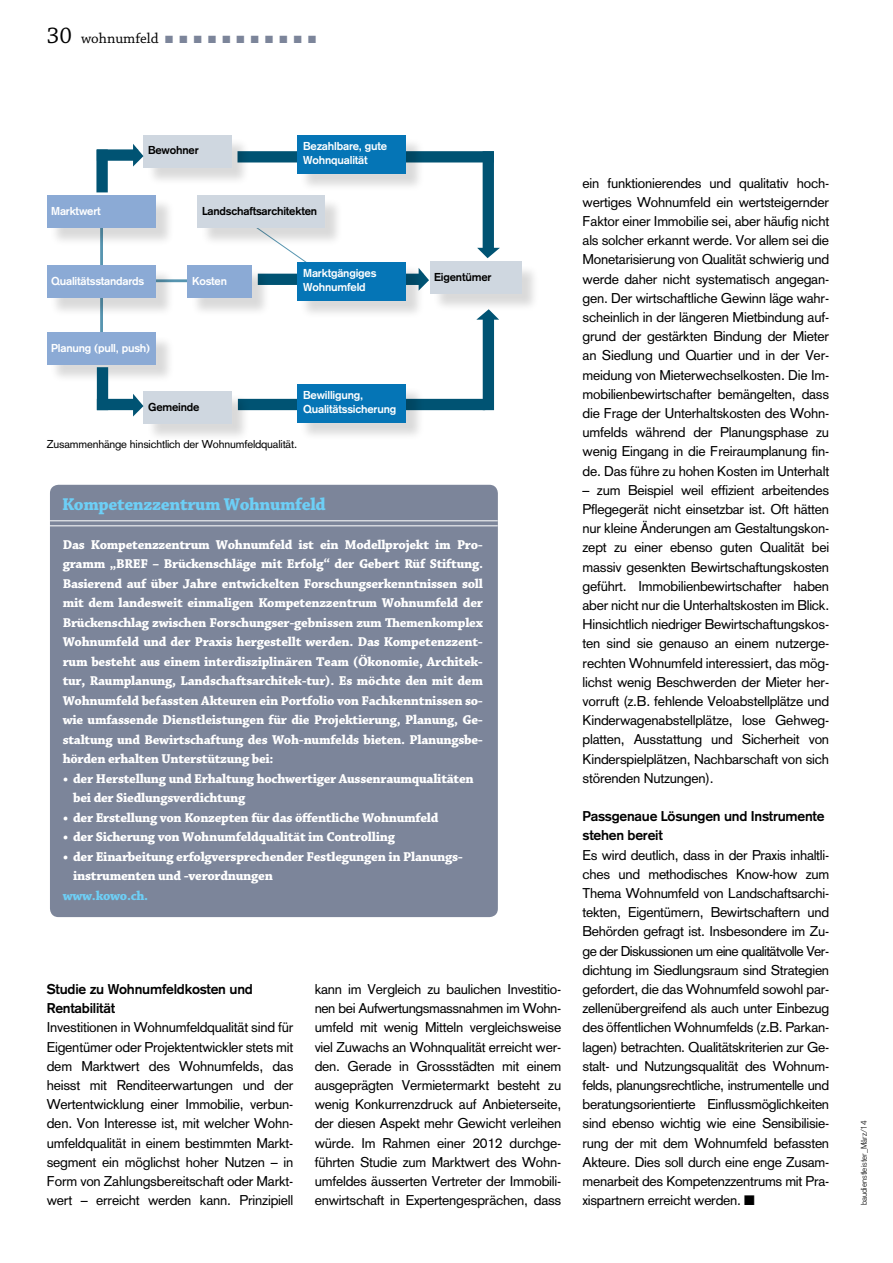
<style>
.page{position:relative;width:893px;height:1263px;background:#fff}
.page>*{position:absolute;margin:0;border:0;box-sizing:border-box;transform-origin:0 0}
.t1{font:700 18px "Chaparral Pro";letter-spacing:-.02em;color:#6dcff6}
.t2{font:15px "Chaparral Pro";color:#000}
.t3{font:13.95px/19.2px "Akzidenz Grotesk";letter-spacing:-.015em;color:#000;text-align:justify}
.t4{font:700 13.95px/19.2px "Akzidenz Grotesk";letter-spacing:-.015em;color:#000}
.t5{font:700 13.5px/19.5px "Chaparral Pro";letter-spacing:-.02em;color:#fff}
.t6{font:700 13.5px "Chaparral Pro";letter-spacing:-.02em;color:#6dcff6}
.t7{font:700 11.25px/14.1px "Akzidenz Grotesk";letter-spacing:-.015em;color:#fff}
.t8{font:700 11.25px "Akzidenz Grotesk";letter-spacing:-.015em;color:#000}
.t9{font:11.25px "Akzidenz Grotesk";letter-spacing:-.015em;color:#000}
.t10{font:300 8.25px "Akzidenz Grotesk";color:#000}
.s1{font-size:24px}
.s2{color:#7c859a}
</style>
<div class="page">
<hr style="left:150px;top:279px;width:39px;height:3px;background:#5795b0">
<div style="left:258px;top:274px;width:165px;height:11px;background:#005373"></div>
<hr style="left:100px;top:197px;width:3px;height:138px;background:#5795b0">
<div style="left:237px;top:151px;width:257px;height:11px;background:#005373"></div>
<div style="left:238px;top:399px;width:247px;height:11px;background:#005373"></div>
<div style="left:299px;top:386px;width:125px;height:55px;background:#000;opacity:.15"></div>
<div style="left:297px;top:384px;width:109px;height:39px;background:#0575b6"></div>
<div style="left:299px;top:137px;width:125px;height:55px;background:#000;opacity:.15"></div>
<div style="left:297px;top:135px;width:109px;height:39px;background:#0575b6"></div>
<div style="left:49px;top:335px;width:125px;height:49px;background:#000;opacity:.15"></div>
<div style="left:47px;top:333px;width:109px;height:32px;background:#8baad5"></div>
<div style="left:49px;top:268px;width:125px;height:49px;background:#000;opacity:.15"></div>
<div style="left:47px;top:266px;width:109px;height:32px;background:#8baad5"></div>
<div style="left:190px;top:268px;width:80px;height:49px;background:#000;opacity:.15"></div>
<div style="left:188px;top:266px;width:64px;height:32px;background:#8baad5"></div>
<div style="left:432px;top:264px;width:108px;height:49px;background:#000;opacity:.15"></div>
<div style="left:430px;top:262px;width:91px;height:32px;background:#cfd7e0"></div>
<div style="left:146px;top:137px;width:105px;height:49px;background:#000;opacity:.15"></div>
<div style="left:144px;top:135px;width:88px;height:32px;background:#cfd7e0"></div>
<div style="left:146px;top:393px;width:105px;height:49px;background:#000;opacity:.15"></div>
<div style="left:144px;top:391px;width:88px;height:32px;background:#cfd7e0"></div>
<div style="left:49px;top:198px;width:125px;height:48px;background:#000;opacity:.15"></div>
<div style="left:47px;top:196px;width:109px;height:32px;background:#8baad5"></div>
<div style="left:97px;top:399px;width:39px;height:11px;background:#005373"></div>
<div style="left:483px;top:151px;width:11px;height:99px;background:#005373"></div>
<div style="left:483px;top:317px;width:11px;height:93px;background:#005373"></div>
<div style="left:97px;top:367px;width:11px;height:43px;background:#005373"></div>
<div style="left:96px;top:149px;width:12px;height:43px;background:#005373"></div>
<div style="left:97px;top:149px;width:41px;height:12px;background:#005373"></div>
<svg style="left:133px;top:144px;width:10px;height:23px"></svg>
<svg style="left:424px;top:274px;width:5px;height:11px"></svg>
<svg style="left:133px;top:394px;width:10px;height:22px"></svg>
<svg style="left:476px;top:309px;width:23px;height:11px"></svg>
<svg style="left:477px;top:248px;width:23px;height:10px"></svg>
<svg style="left:282px;top:246px;width:25px;height:16px"></svg>
<div style="left:200px;top:198px;width:144px;height:48px;background:#000;opacity:.15"></div>
<div style="left:198px;top:196px;width:127px;height:32px;background:#cfd7e0"></div>
<div style="left:299px;top:264px;width:125px;height:55px;background:#000;opacity:.15"></div>
<div style="left:297px;top:262px;width:109px;height:38px;background:#0575b6"></div>
<div style="left:50px;top:485px;width:448px;height:432px;background:#7c859a;border-radius:9px"></div>
<hr style="left:47px;top:520px;width:451px;height:1px;background:#fff">
<hr style="left:47px;top:525px;width:451px;height:1px;background:#fff">
<p class="t2" style="left:47px;top:30px;width:271px"><span class="s1">30</span> wohnumfeld <span class="s2">■</span> <span class="s2">■</span> <span class="s2">■</span> <span class="s2">■</span> <span class="s2">■</span> <span class="s2">■</span> <span class="s2">■</span> <span class="s2">■</span> <span class="s2">■</span> <span class="s2">■</span> <span class="s2">■</span></p>
<p class="t8" style="left:148px;top:144px;width:52px">Bewohner</p>
<p class="t7" style="left:303px;top:139px;width:85px">Bezahlbare, gute<br>Wohnqualität</p>
<p class="t7" style="left:51px;top:204px;width:51px">Marktwert</p>
<p class="t8" style="left:202px;top:204px;width:117px">Landschaftsarchitekten</p>
<p class="t7" style="left:303px;top:266px;width:75px">Marktgängiges<br>Wohnumfeld</p>
<p class="t7" style="left:51px;top:274px;width:95px">Qualitätsstandards</p>
<p class="t7" style="left:192px;top:274px;width:36px">Kosten</p>
<p class="t8" style="left:434px;top:270px;width:59px">Eigentümer</p>
<p class="t7" style="left:51px;top:341px;width:101px">Planung (pull, push)</p>
<p class="t8" style="left:148px;top:400px;width:53px">Gemeinde</p>
<p class="t7" style="left:303px;top:388px;width:95px">Bewilligung,<br>Qualitätssicherung</p>
<p class="t9" style="left:47px;top:438px;width:252px">Zusammenhänge hinsichtlich der Wohnumfeldqualität.</p>
<p class="t1" style="left:62px;top:493px;width:265px">Kompetenzzentrum Wohnumfeld</p>
<p class="t5" style="left:63px;top:535px;width:422px;text-align:justify">Das Kompetenzzentrum Wohnumfeld ist ein Modellprojekt im Pro&shy;gramm „BREF – Brückenschläge mit Erfolg“ der Gebert Rüf Stiftung.<br>Basierend auf über Jahre entwickelten Forschungserkenntnissen soll mit dem landesweit einmaligen Kompetenzzentrum Wohnumfeld der Brückenschlag zwischen Forschungser-gebnissen zum Themenkomplex Wohnumfeld und der Praxis hergestellt werden. Das Kompetenzzent&shy;rum besteht aus einem interdisziplinären Team (Ökonomie, Architek&shy;tur, Raumplanung, Landschaftsarchitek-tur). Es möchte den mit dem Wohnumfeld befassten Akteuren ein Portfolio von Fachkenntnissen so&shy;wie umfassende Dienstleistungen für die Projektierung, Planung, Ge&shy;staltung und Bewirtschaftung des Woh-numfelds bieten. Planungsbe&shy;hörden erhalten Unterstützung bei:</p>
<p class="t5" style="left:73px;top:769px;width:402px;text-indent:-11px">• der Herstellung und Erhaltung hochwertiger Aussenraumqualitäten bei der Siedlungsverdichtung</p>
<p class="t5" style="left:63px;top:808px;width:377px">• der Erstellung von Konzepten für das öffentliche Wohnumfeld</p>
<p class="t5" style="left:63px;top:828px;width:334px">• der Sicherung von Wohnumfeldqualität im Controlling</p>
<p class="t5" style="left:73px;top:847px;width:391px;text-indent:-11px">• der Einarbeitung erfolgversprechender Festlegungen in Planungs&shy;instrumenten und -verordnungen</p>
<p class="t6" style="left:63px;top:887px;width:87px">www.kowo.ch.</p>
<p class="t4" style="left:47px;top:979px;width:208px">Studie zu Wohnumfeldkosten und<br>Rentabilität</p>
<p class="t3" style="left:47px;top:1018px;width:248px">Investitionen in Wohnumfeldqualität sind für Eigentümer oder Projektentwickler stets mit dem Marktwert des Wohnumfelds, das heisst mit Renditeerwartungen und der Wertentwicklung einer Immobilie, verbun&shy;den. Von Interesse ist, mit welcher Wohn&shy;umfeldqualität in einem bestimmten Markt&shy;segment ein möglichst hoher Nutzen – in Form von Zahlungsbereitschaft oder Markt&shy;wert – erreicht werden kann. Prinzipiell</p>
<p class="t3" style="left:315px;top:979px;width:248px">kann im Vergleich zu baulichen Investitio&shy;nen bei Aufwertungsmassnahmen im Wohn&shy;umfeld mit wenig Mitteln vergleichsweise viel Zuwachs an Wohnqualität erreicht wer&shy;den. Gerade in Grossstädten mit einem ausgeprägten Vermietermarkt besteht zu wenig Konkurrenzdruck auf Anbieterseite, der diesen Aspekt mehr Gewicht verleihen würde. Im Rahmen einer 2012 durchge&shy;führten Studie zum Marktwert des Wohn&shy;umfeldes äusserten Vertreter der Immobili&shy;enwirtschaft in Expertengesprächen, dass</p>
<p class="t3" style="left:583px;top:173px;width:248px">ein funktionierendes und qualitativ hoch&shy;wertiges Wohnumfeld ein wertsteigernder Faktor einer Immobilie sei, aber häufig nicht als solcher erkannt werde. Vor allem sei die Monetarisierung von Qualität schwierig und werde daher nicht systematisch angegan&shy;gen. Der wirtschaftliche Gewinn läge wahr&shy;scheinlich in der längeren Mietbindung auf&shy;grund der gestärkten Bindung der Mieter an Siedlung und Quartier und in der Ver&shy;meidung von Mieterwechselkosten. Die Im&shy;mobilienbewirtschafter bemängelten, dass die Frage der Unterhaltskosten des Wohn&shy;umfelds während der Planungsphase zu wenig Eingang in die Freiraumplanung fin&shy;de. Das führe zu hohen Kosten im Unterhalt</p>
<p class="t3" style="left:583px;top:480px;width:248px">– zum Beispiel weil effizient arbeitendes Pflegegerät nicht einsetzbar ist. Oft hätten nur kleine Änderungen am Gestaltungskon&shy;zept zu einer ebenso guten Qualität bei massiv gesenkten Bewirtschaftungskosten geführt. Immobilienbewirtschafter haben aber nicht nur die Unterhaltskosten im Blick.<br>Hinsichtlich niedriger Bewirtschaftungskos&shy;ten sind sie genauso an einem nutzerge&shy;rechten Wohnumfeld interessiert, das mög&shy;lichst wenig Beschwerden der Mieter her&shy;vorruft (z.B. fehlende Veloabstellplätze und Kinderwagenabstellplätze, lose Gehweg&shy;platten, Ausstattung und Sicherheit von Kinderspielplätzen, Nachbarschaft von sich störenden Nutzungen).</p>
<p class="t4" style="left:583px;top:807px;width:243px">Passgenaue Lösungen und Instrumente stehen bereit</p>
<p class="t3" style="left:583px;top:845px;width:248px">Es wird deutlich, dass in der Praxis inhaltli&shy;ches und methodisches Know-how zum Thema Wohnumfeld von Landschaftsarchi&shy;tekten, Eigentümern, Bewirtschaftern und Behörden gefragt ist. Insbesondere im Zu&shy;ge der Diskussionen um eine qualitätvolle Ver&shy;dichtung im Siedlungsraum sind Strategien gefordert, die das Wohnumfeld sowohl par&shy;zellenübergreifend als auch unter Einbezug des öffentlichen Wohnumfelds (z.B. Parkan&shy;lagen) betrachten. Qualitätskriterien zur Ge&shy;stalt- und Nutzungsqualität des Wohnum&shy;felds, planungsrechtliche, instrumentelle und beratungsorientierte Einflussmöglichkeiten sind ebenso wichtig wie eine Sensibilisie&shy;rung der mit dem Wohnumfeld befassten Akteure. Dies soll durch eine enge Zusam&shy;menarbeit des Kompetenzzentrums mit Pra&shy;xispartnern erreicht werden. ■</p>
<p class="t10" style="left:859px;top:1205px;width:86px;rotate:-90deg">baudienstleister_März/14</p>
</div>
